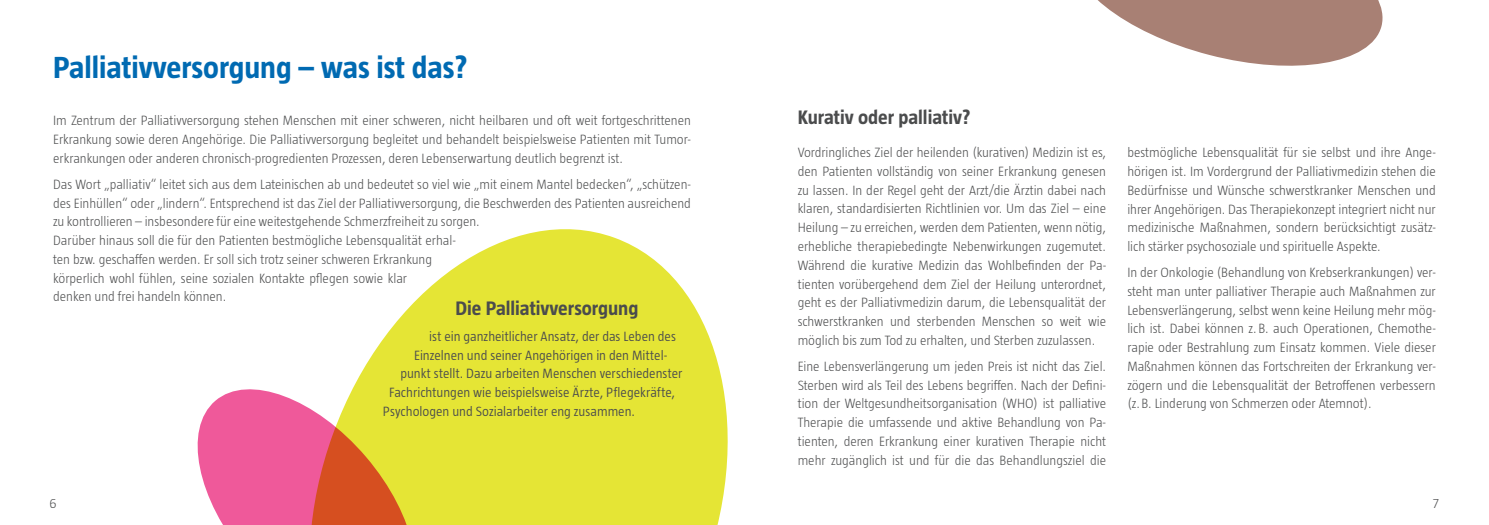
<style>
.page{position:relative;width:1489px;height:525px;background:#fff}
.page>*{position:absolute;margin:0;border:0;box-sizing:border-box;transform-origin:0 0}
.t1{font:700 31.25px "Taz Hexal";color:#006ab2}
.t2{font:700 20px "Taz Hexal";color:#4b4c4d}
.t3{font:300 13.75px/18.8px "Taz Hexal";color:#4b4c4d;text-align:justify}
.t4{font:300 13.75px "Taz Hexal";color:#4b4c4d}
</style>
<div class="page">
<svg style="left:197px;top:389px;width:83px;height:135px;background:#f06da6"></svg>
<svg style="left:1098px;top:0;width:285px;height:66px"></svg>
<svg style="left:280px;top:229px;width:448px;height:295px;fill:#e5e535"></svg>
<h1 class="t1" style="left:53px;top:50px;width:416px">Palliativversorgung – was ist das?</h1>
<p class="t3" style="left:53px;top:111px;width:639px">Im Zentrum der Palliativversorgung stehen Menschen mit einer schweren, nicht heilbaren und oft weit fortgeschrittenen Erkrankung sowie deren Angehörige. Die Palliativversorgung begleitet und behandelt beispielsweise Patienten mit Tumor&shy;erkrankungen oder anderen chronisch-progredienten Prozessen, deren Lebenserwartung deutlich begrenzt ist.</p>
<p class="t3" style="left:53px;top:174px;width:639px;text-align:left">Das Wort „palliativ“ leitet sich aus dem Lateinischen ab und bedeutet so viel wie „mit einem Mantel bedecken“, „schützen&shy;des Einhüllen“ oder „lindern“. Entsprechend ist das Ziel der Palliativversorgung, die Beschwerden des Patienten ausreichend zu kontrollieren – insbesondere für eine weitestgehende Schmerzfreiheit zu sorgen.<br>Darüber hinaus soll die für den Patienten bestmögliche Lebensqualität erhal-<br>ten bzw. geschaffen werden. Er soll sich trotz seiner schweren Erkrankung<br>körperlich wohl fühlen, seine sozialen Kontakte pflegen sowie klar<br>denken und frei handeln können.</p>
<h2 class="t2" style="left:455px;top:297px;width:184px">Die Palliativversorgung</h2>
<p class="t4" style="left:429px;top:328px;width:248px">ist ein ganzheitlicher Ansatz, der das Leben des</p>
<p class="t4" style="left:414px;top:347px;width:255px">Einzelnen und seiner Angehörigen in den Mittel-</p>
<p class="t4" style="left:400px;top:365px;width:283px">punkt stellt. Dazu arbeiten Menschen verschiedenster</p>
<p class="t4" style="left:389px;top:384px;width:287px">Fachrichtungen wie beispielsweise Ärzte, Pflegekräfte,</p>
<p class="t4" style="left:383px;top:403px;width:253px">Psychologen und Sozialarbeiter eng zusammen.</p>
<h2 class="t2" style="left:797px;top:106px;width:174px">Kurativ oder palliativ?</h2>
<p class="t3" style="left:797px;top:143px;width:310px">Vordringliches Ziel der heilenden (kurativen) Medizin ist es, den Patienten vollständig von seiner Erkrankung genesen zu lassen. In der Regel geht der Arzt/die Ärztin dabei nach klaren, standardisierten Richtlinien vor. Um das Ziel – eine Heilung – zu erreichen, werden dem Patienten, wenn nötig, erhebliche therapiebedingte Nebenwirkungen zugemutet.<br>Während die kurative Medizin das Wohlbefinden der Pa&shy;tienten vorübergehend dem Ziel der Heilung unterordnet, geht es der Palliativmedizin darum, die Lebensqualität der schwerstkranken und sterbenden Menschen so weit wie möglich bis zum Tod zu erhalten, und Sterben zuzulassen.</p>
<p class="t3" style="left:797px;top:356px;width:310px">Eine Lebensverlängerung um jeden Preis ist nicht das Ziel.<br>Sterben wird als Teil des Lebens begriffen. Nach der Defini&shy;tion der Weltgesundheitsorganisation (WHO) ist palliative Therapie die umfassende und aktive Behandlung von Pa&shy;tienten, deren Erkrankung einer kurativen Therapie nicht mehr zugänglich ist und für die das Behandlungsziel die</p>
<p class="t3" style="left:1127px;top:143px;width:310px">bestmögliche Lebensqualität für sie selbst und ihre Ange&shy;hörigen ist. Im Vordergrund der Palliativmedizin stehen die Bedürfnisse und Wünsche schwerstkranker Menschen und ihrer Angehörigen. Das Therapiekonzept integriert nicht nur medizinische Maßnahmen, sondern berücksichtigt zusätz&shy;lich stärker psychosoziale und spirituelle Aspekte.</p>
<p class="t3" style="left:1127px;top:262px;width:310px">In der Onkologie (Behandlung von Krebserkrankungen) ver&shy;steht man unter palliativer Therapie auch Maßnahmen zur Lebensverlängerung, selbst wenn keine Heilung mehr mög&shy;lich ist. Dabei können z.B. auch Operationen, Chemothe&shy;rapie oder Bestrahlung zum Einsatz kommen. Viele dieser Maßnahmen können das Fortschreiten der Erkrankung ver&shy;zögern und die Lebensqualität der Betroffenen verbessern (z.B. Linderung von Schmerzen oder Atemnot).</p>
<p class="t3" style="left:50px;top:494px;width:9px">6</p>
<p class="t3" style="left:1432px;top:494px;width:8px">7</p>
</div>
